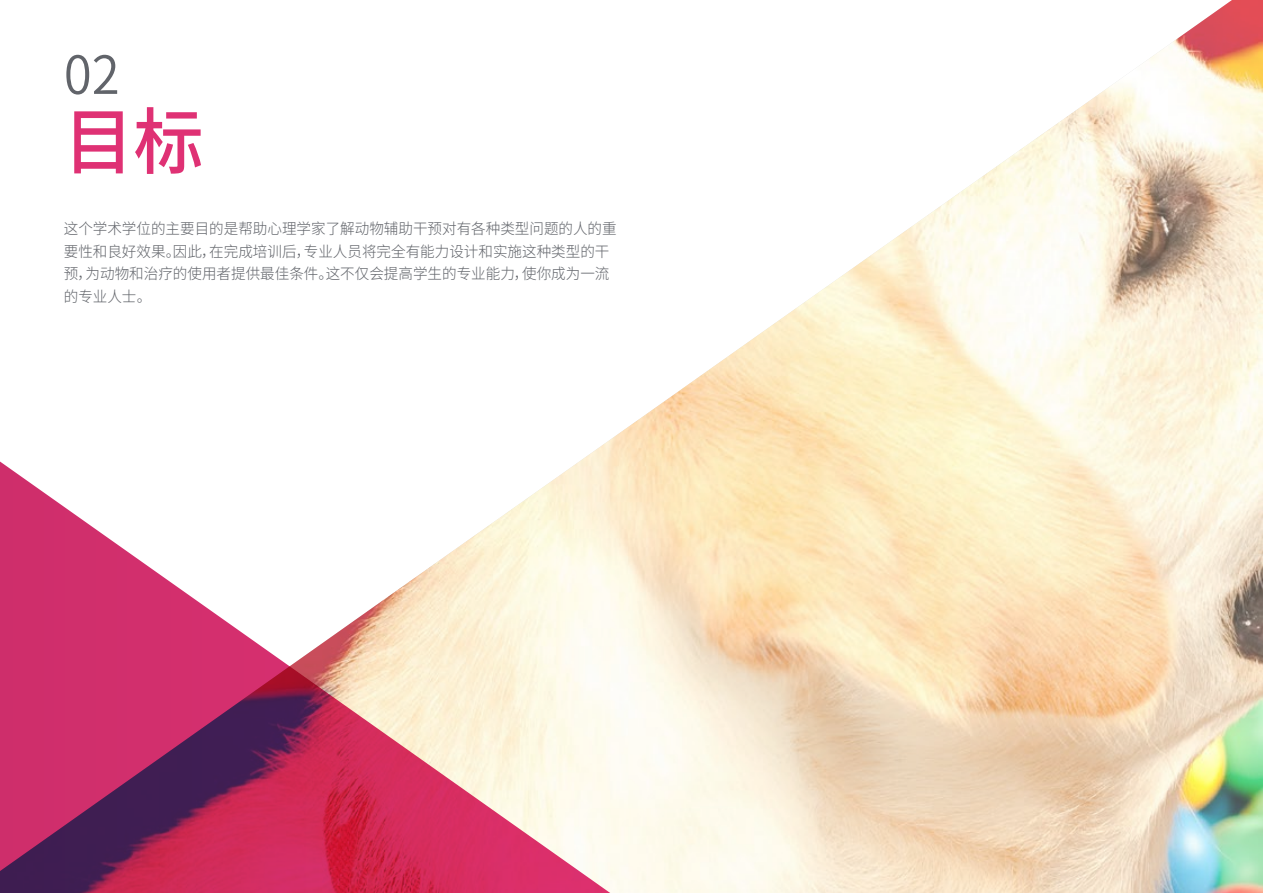
<style>
.page{position:relative;width:1263px;height:893px;background:#fff}
.page>*{position:absolute;margin:0;border:0;box-sizing:border-box;transform-origin:0 0}
.t1{font:500 72px "Source Han Sans CN";color:#df3174}
.t2{font:52.5px "Source Han Sans CN";color:#61646a}
.t3{font:300 15px/22.5px "Source Han Sans CN";color:#61646a}
</style>
<div class="page">
<img style="left:601px;top:0;width:662px;height:893px">
<svg style="left:0;top:446px;width:640px;height:447px"></svg>
<h2 class="t2" style="left:64px;top:45px;width:57px">02</h2>
<h1 class="t1" style="left:64px;top:101px;width:141px">目标</h1>
<p class="t3" style="left:64px;top:218px;width:554px">这个学术学位的主要目的是帮助心理学家了解动物辅助干预对有各种类型问题的人的重要性和良好效果。因此，在完成培训后，专业人员将完全有能力设计和实施这种类型的干预，为动物和治疗的使用者提供最佳条件。这不仅会提高学生的专业能力，使你成为一流的专业人士。</p>
</div>
